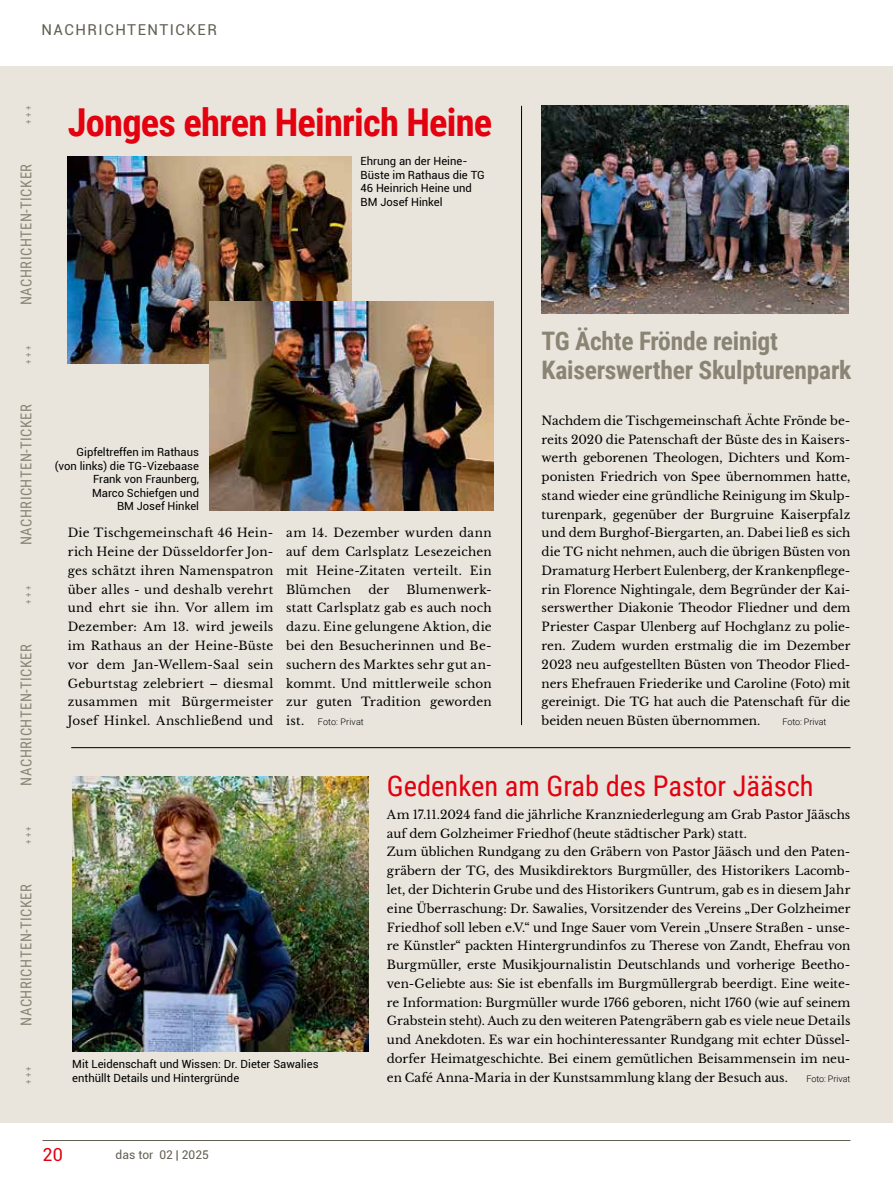
<style>
.page{position:relative;width:893px;height:1191px;background:#fff}
.page>*{position:absolute;margin:0;border:0;box-sizing:border-box;transform-origin:0 0}
.t1{font:700 38.4px "Roboto Condensed";letter-spacing:-.02em;color:#e3000f}
.t2{font:28.5px "Roboto Condensed";color:#e3000f}
.t3{font:700 25.5px/28.5px "Roboto Condensed";letter-spacing:-.01em;color:#898474}
.t4{font:18px "Roboto";color:#e3000f}
.t5{font:15px "Roboto Condensed";letter-spacing:.035em;color:#898474}
.t6{font:15px "Roboto";letter-spacing:.1em;color:#615e52}
.t7{font:12px/18.8px "Libre Baskerville";color:#000;text-align:justify}
.t8{font:12px "Roboto";color:#615e52}
.t9{font:11.25px/13.5px "Roboto";color:#000}
.t10{font:300 9px "Roboto";color:#000}
.t11{font:9px "Roboto Condensed";color:#898474}
.s1{font-family:"Libre Baskerville";font-weight:400;font-size:12px}
</style>
<div class="page">
<hr style="left:43px;top:1140px;width:807px;height:1px;background:#615e52">
<div style="left:0;top:67px;width:893px;height:1056px;background:#e9e5dc"></div>
<img style="left:72px;top:777px;width:297px;height:274px">
<hr style="left:71px;top:747px;width:779px;height:1px;background:#000">
<hr style="left:521px;top:106px;width:1px;height:619px;background:#000">
<img style="left:542px;top:106px;width:307px;height:208px">
<img style="left:68px;top:157px;width:284px;height:207px">
<img style="left:210px;top:302px;width:283px;height:208px">
<p class="t6" style="left:41px;top:19px;width:177px">NACHRICHTENTICKER</p>
<p class="t11" style="left:22px;top:124px;width:19px;rotate:-90deg">+ + +</p>
<p class="t5" style="left:16px;top:305px;width:143px;rotate:-90deg">NACHRICHTEN-TICKER</p>
<p class="t11" style="left:22px;top:364px;width:19px;rotate:-90deg">+ + +</p>
<p class="t5" style="left:16px;top:545px;width:143px;rotate:-90deg">NACHRICHTEN-TICKER</p>
<p class="t11" style="left:22px;top:604px;width:19px;rotate:-90deg">+ + +</p>
<p class="t5" style="left:16px;top:785px;width:143px;rotate:-90deg">NACHRICHTEN-TICKER</p>
<p class="t11" style="left:22px;top:844px;width:19px;rotate:-90deg">+ + +</p>
<p class="t5" style="left:16px;top:1025px;width:143px;rotate:-90deg">NACHRICHTEN-TICKER</p>
<p class="t11" style="left:22px;top:1084px;width:19px;rotate:-90deg">+ + +</p>
<h1 class="t1" style="left:68px;top:95px;width:426px">Jonges ehren Heinrich Heine</h1>
<p class="t9" style="left:361px;top:154px;width:126px">Ehrung an der Heine-<br>Büste im Rathaus die TG<br>46 Heinrich Heine und<br>BM Josef Hinkel</p>
<p class="t9" style="left:55px;top:445px;width:146px;text-align:right">Gipfeltreffen im Rathaus (von links) die TG-Vizebaase<br>Frank von Fraunberg,<br>Marco Schiefgen und<br>BM Josef Hinkel</p>
<p class="t7" style="left:68px;top:524px;width:207px">Die Tischgemeinschaft 46 Hein&shy;rich Heine der Düsseldorfer Jon&shy;ges schätzt ihren Namenspatron über alles - und deshalb verehrt und ehrt sie ihn. Vor allem im Dezember: Am 13. wird jeweils im Rathaus an der Heine-Büste vor dem Jan-Wellem-Saal sein Geburtstag zelebriert – diesmal zusammen mit Bürgermeister Josef Hinkel. Anschließend und</p>
<p class="t7" style="left:286px;top:524px;width:207px">am 14. Dezember wurden dann auf dem Carlsplatz Lesezeichen mit Heine-Zitaten verteilt. Ein Blümchen</p>
<p class="t7" style="left:286px;top:580px;width:207px;text-indent:120px">Blumenwerk&shy;statt Carlsplatz gab es auch noch dazu. Eine gelungene Aktion, die bei den Besucherinnen und Be&shy;suchern des Marktes sehr gut an&shy;kommt. Und mittlerweile schon zur guten Tradition geworden</p>
<p class="t10" style="left:286px;top:715px;width:79px"><span class="s1">ist.</span> Foto: Privat</p>
<p class="t7" style="left:368px;top:580px;width:22px">der</p>
<h3 class="t3" style="left:542px;top:326px;width:311px">TG Ächte Frönde reinigt<br>Kaiserswerther Skulpturenpark</h3>
<p class="t7" style="left:542px;top:411px;width:310px">Nachdem die Tischgemeinschaft Ächte Frönde be&shy;reits 2020 die Patenschaft der Büste des in Kaisers&shy;werth geborenen Theologen, Dichters und Kom&shy;ponisten Friedrich von Spee übernommen hatte, stand wieder eine gründliche Reinigung im Skulp&shy;turenpark, gegenüber der Burgruine Kaiserpfalz und dem Burghof-Biergarten, an. Dabei ließ es sich die TG nicht nehmen, auch die übrigen Büsten von Dramaturg Herbert Eulenberg, der Krankenpflege&shy;rin Florence Nightingale, dem Begründer der Kai&shy;serswerther Diakonie Theodor Fliedner und dem Priester Caspar Ulenberg auf Hochglanz zu polie&shy;ren. Zudem wurden erstmalig die im Dezember 2023 neu aufgestellten Büsten von Theodor Flied&shy;ners Ehefrauen Friederike und Caroline (Foto) mit gereinigt. Die TG hat auch die Patenschaft für die beiden neuen Büsten übernommen.</p>
<p class="t10" style="left:782px;top:715px;width:45px">Foto: Privat</p>
<p class="t9" style="left:72px;top:1057px;width:248px">Mit Leidenschaft und Wissen: Dr. Dieter Sawalies enthüllt Details und Hintergründe</p>
<h2 class="t2" style="left:387px;top:765px;width:428px">Gedenken am Grab des Pastor Jääsch</h2>
<p class="t7" style="left:387px;top:805px;width:465px;text-align:left">Am 17.11.2024 fand die jährliche Kranzniederlegung am Grab Pastor Jääschs auf dem Golzheimer Friedhof (heute städtischer Park) statt.<br>Zum üblichen Rundgang zu den Gräbern von Pastor Jääsch und den Paten&shy;gräbern der TG, des Musikdirektors Burgmüller, des Historikers Lacomb&shy;let, der Dichterin Grube und des Historikers Guntrum, gab es in diesem Jahr eine Überraschung: Dr. Sawalies, Vorsitzender des Vereins „Der Golzheimer Friedhof soll leben e.V.“ und Inge Sauer vom Verein „Unsere Straßen - unse&shy;re Künstler“ packten Hintergrundinfos zu Therese von Zandt, Ehefrau von Burgmüller, erste Musikjournalistin Deutschlands und vorherige Beetho&shy;ven-Geliebte aus: Sie ist ebenfalls im Burgmüllergrab beerdigt. Eine weite&shy;re Information: Burgmüller wurde 1766 geboren, nicht 1760 (wie auf seinem Grabstein steht). Auch zu den weiteren Patengräbern gab es viele neue Details und Anekdoten. Es war ein hochinteressanter Rundgang mit echter Düssel&shy;dorfer Heimatgeschichte. Bei einem gemütlichen Beisammensein im neu&shy;en Café Anna-Maria in der Kunstsammlung klang der Besuch aus.</p>
<p class="t10" style="left:807px;top:1072px;width:45px">Foto: Privat</p>
<h3 class="t4" style="left:43px;top:1141px;width:22px">20</h3>
<p class="t8" style="left:116px;top:1146px;width:95px">das tor 02 | 2025</p>
</div>
